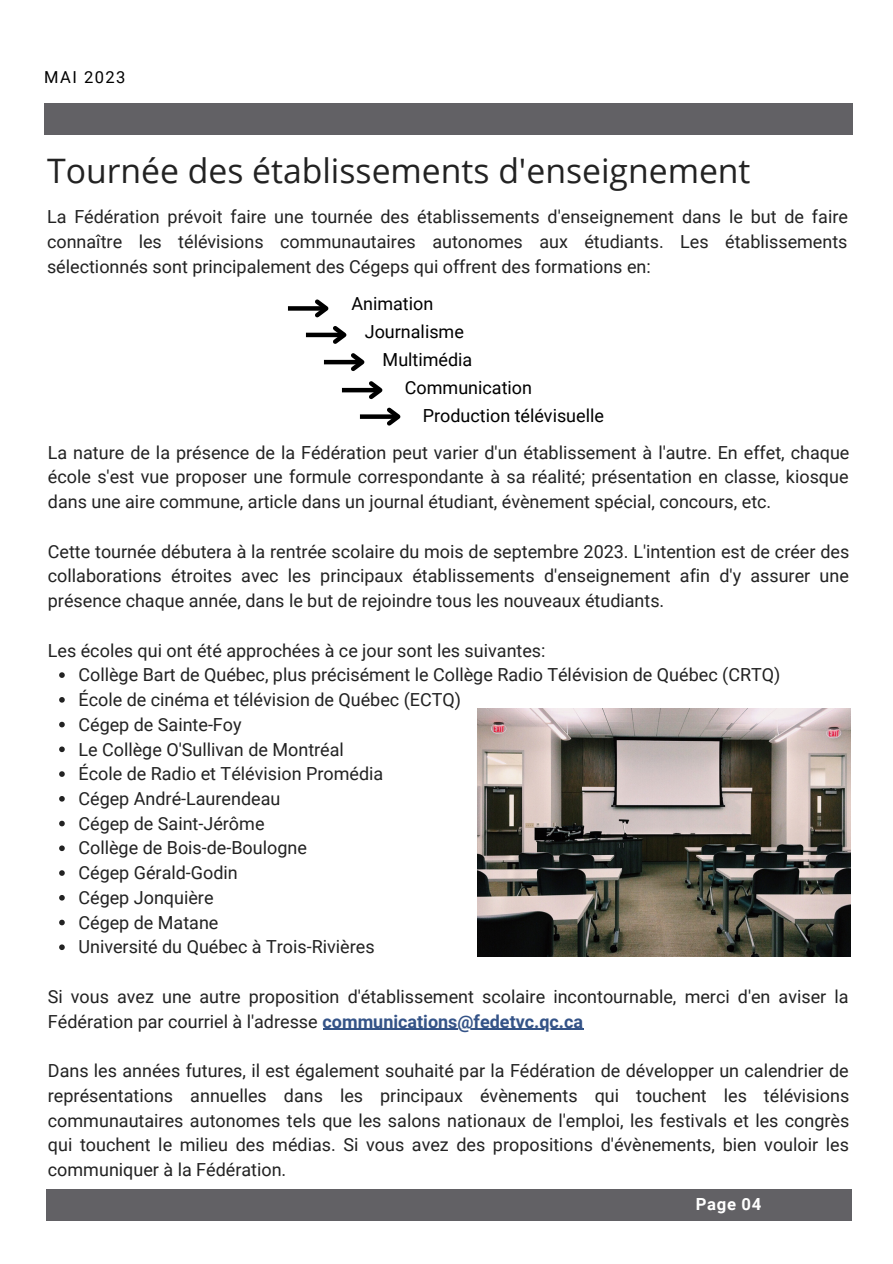
<style>
.page{position:relative;width:893px;height:1264px;background:#fff}
.page>*{position:absolute;margin:0;border:0;box-sizing:border-box;transform-origin:0 0}
.t1{font:33.75px "Open Sans";color:#222}
.t2{font:18px/24.8px "Roboto";color:#222;text-align:justify}
.t3{font:18px "Roboto";color:#000}
.t4{font:700 16.65px "Roboto";letter-spacing:.04em;color:#fff}
.t5{font:16.5px "Roboto";letter-spacing:.09em;color:#000}
.s1{font-weight:700;color:#345387}
</style>
<div class="page">
<div style="left:44px;top:103px;width:808px;height:32px;background:#626165"></div>
<div style="left:47px;top:1188px;width:804px;height:32px;background:#626165"></div>
<div style="left:288px;top:306px;width:38px;height:5px;background:#000"></div>
<hr style="left:306px;top:333px;width:38px;height:4px;background:#000">
<svg style="left:311px;top:299px;width:90px;height:127px"></svg>
<svg style="left:59px;top:672px;width:6px;height:6px"></svg>
<svg style="left:59px;top:697px;width:6px;height:5px"></svg>
<svg style="left:59px;top:721px;width:6px;height:6px"></svg>
<svg style="left:59px;top:746px;width:6px;height:6px"></svg>
<svg style="left:59px;top:771px;width:6px;height:6px"></svg>
<svg style="left:59px;top:796px;width:6px;height:5px"></svg>
<svg style="left:59px;top:820px;width:6px;height:6px"></svg>
<svg style="left:59px;top:845px;width:6px;height:6px"></svg>
<svg style="left:59px;top:870px;width:6px;height:5px"></svg>
<svg style="left:59px;top:895px;width:6px;height:5px"></svg>
<svg style="left:59px;top:919px;width:6px;height:6px"></svg>
<svg style="left:59px;top:944px;width:6px;height:6px"></svg>
<hr style="left:322px;top:1028px;width:261px;height:1px;background:#345387">
<img style="left:478px;top:708px;width:372px;height:248px">
<p class="t5" style="left:44px;top:68px;width:83px">MAI 2023</p>
<p class="t1" style="left:47px;top:147px;width:705px">Tournée des établissements d'enseignement</p>
<p class="t2" style="left:47px;top:204px;width:802px">La Fédération prévoit faire une tournée des établissements d'enseignement dans le but de faire connaître les télévisions communautaires autonomes aux étudiants. Les établissements sélectionnés sont principalement des Cégeps qui offrent des formations en:</p>
<p class="t3" style="left:351px;top:293px;width:83px">Animation</p>
<p class="t3" style="left:365px;top:321px;width:101px">Journalisme</p>
<p class="t3" style="left:382px;top:349px;width:91px">Multimédia</p>
<p class="t3" style="left:405px;top:377px;width:129px">Communication</p>
<p class="t3" style="left:422px;top:405px;width:183px">Production télévisuelle</p>
<p class="t2" style="left:48px;top:440px;width:803px">La nature de la présence de la Fédération peut varier d'un établissement à l'autre. En effet, chaque école s'est vue proposer une formule correspondante à sa réalité; présentation en classe, kiosque dans une aire commune, article dans un journal étudiant, évènement spécial, concours, etc.</p>
<p class="t2" style="left:48px;top:539px;width:802px">Cette tournée débutera à la rentrée scolaire du mois de septembre 2023. L'intention est de créer des collaborations étroites avec les principaux établissements d'enseignement afin d'y assurer une présence chaque année, dans le but de rejoindre tous les nouveaux étudiants.</p>
<p class="t2" style="left:48px;top:638px;width:499px">Les écoles qui ont été approchées à ce jour sont les suivantes:</p>
<p class="t2" style="left:78px;top:662px;width:703px">Collège Bart de Québec, plus précisément le Collège Radio Télévision de Québec (CRTQ)</p>
<p class="t2" style="left:78px;top:687px;width:384px">École de cinéma et télévision de Québec (ECTQ)</p>
<p class="t2" style="left:78px;top:712px;width:165px">Cégep de Sainte-Foy</p>
<p class="t2" style="left:78px;top:737px;width:267px">Le Collège O'Sullivan de Montréal</p>
<p class="t2" style="left:78px;top:761px;width:306px">École de Radio et Télévision Promédia</p>
<p class="t2" style="left:78px;top:786px;width:203px">Cégep André-Laurendeau</p>
<p class="t2" style="left:78px;top:811px;width:187px">Cégep de Saint-Jérôme</p>
<p class="t2" style="left:78px;top:836px;width:230px">Collège de Bois-de-Boulogne</p>
<p class="t2" style="left:78px;top:860px;width:161px">Cégep Gérald-Godin</p>
<p class="t2" style="left:78px;top:885px;width:136px">Cégep Jonquière</p>
<p class="t2" style="left:78px;top:910px;width:141px">Cégep de Matane</p>
<p class="t2" style="left:78px;top:934px;width:298px">Université du Québec à Trois-Rivières</p>
<p class="t2" style="left:48px;top:984px;width:802px">Si vous avez une autre proposition d'établissement scolaire incontournable, merci d'en aviser la<br>Fédération par courriel à l'adresse <span class="s1">communications@fedetvc.qc.ca</span></p>
<p class="t2" style="left:48px;top:1058px;width:803px">Dans les années futures, il est également souhaité par la Fédération de développer un calendrier de représentations annuelles dans les principaux évènements qui touchent les télévisions communautaires autonomes tels que les salons nationaux de l'emploi, les festivals et les congrès qui touchent le milieu des médias. Si vous avez des propositions d'évènements, bien vouloir les communiquer à la Fédération.</p>
<p class="t4" style="left:695px;top:1194px;width:67px">Page 04</p>
</div>
